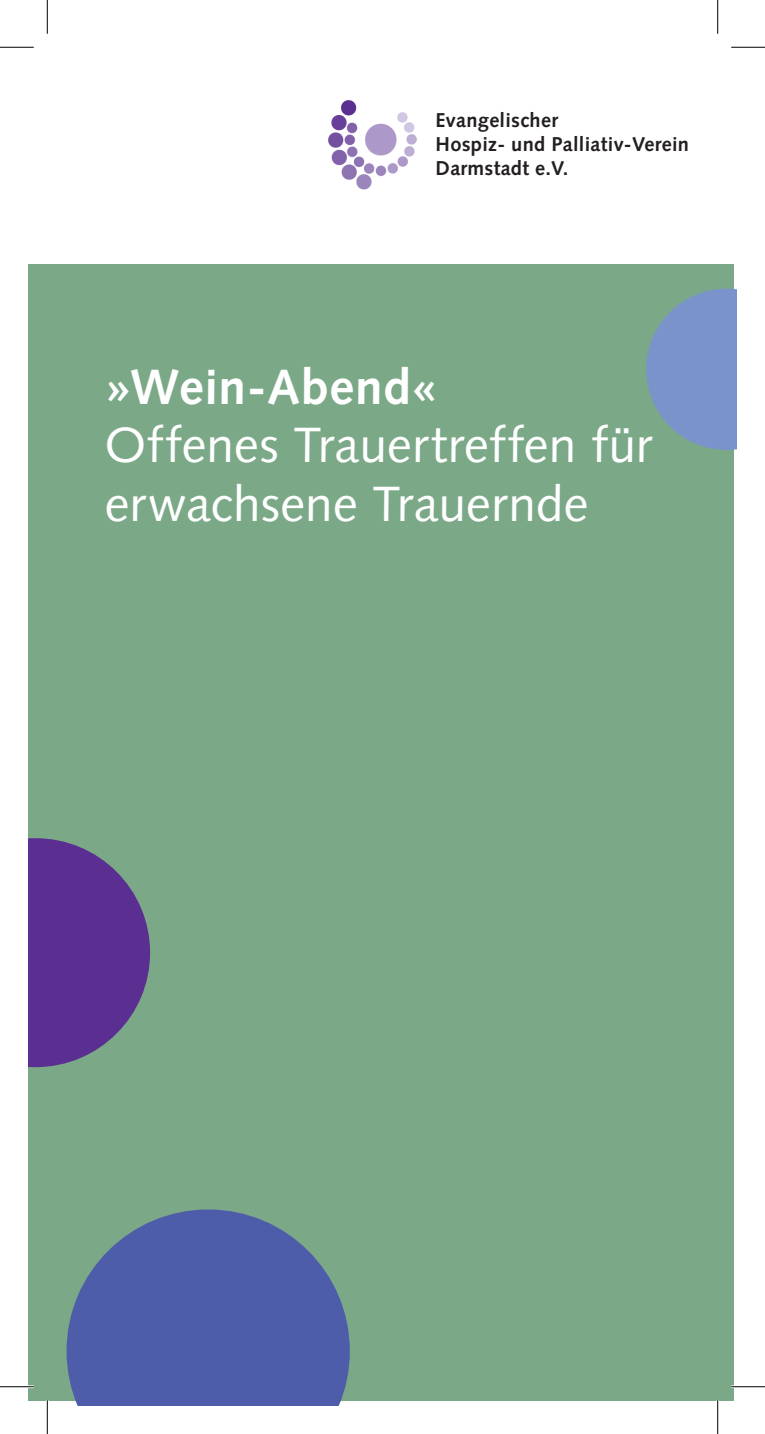
<style>
.page{position:relative;width:765px;height:1434px;background:#fff}
.page>*{position:absolute;margin:0;border:0;box-sizing:border-box;transform-origin:0 0}
.t1{font:49.5px/58.5px "Zyntax Normal";color:#fff}
.t2{font:49.5px "Zyntax Fett";letter-spacing:.015em;color:#fff}
.t3{font:20.03px/24.1px "Zyntax Fett";letter-spacing:.015em;color:#231f20}
</style>
<div class="page">
<div style="left:28px;top:264px;width:705px;height:1137px;background:#7ba988"></div>
<svg style="left:28px;top:838px;width:122px;height:229px"></svg>
<img style="left:328px;top:100px;width:89px;height:90px">
<svg style="left:646px;top:289px;width:90px;height:161px"></svg>
<svg style="left:66px;top:1209px;width:283px;height:197px;fill:#4d5da9"></svg>
<hr style="left:0;top:1385px;width:34px;height:3px;background:#fff">
<hr style="left:730px;top:1385px;width:34px;height:3px;background:#fff">
<hr style="left:46px;top:1400px;width:3px;height:34px;background:#fff">
<hr style="left:716px;top:1400px;width:2px;height:34px;background:#fff">
<hr style="left:0;top:47px;width:34px;height:1px;background:#000">
<hr style="left:730px;top:47px;width:34px;height:1px;background:#000">
<hr style="left:0;top:1386px;width:34px;height:1px;background:#000">
<hr style="left:730px;top:1386px;width:34px;height:1px;background:#000">
<hr style="left:47px;top:0;width:1px;height:34px;background:#000">
<hr style="left:47px;top:1400px;width:1px;height:34px;background:#000">
<hr style="left:717px;top:0;width:1px;height:34px;background:#000">
<hr style="left:717px;top:1400px;width:1px;height:34px;background:#000">
<p class="t3" style="left:435px;top:108px;width:255px">Evangelischer<br>Hospiz- und Palliativ-Verein<br>Darmstadt e.V.</p>
<h1 class="t2" style="left:105px;top:358px;width:334px">»Wein-Abend«</h1>
<h1 class="t1" style="left:105px;top:416px;width:549px">Offenes Trauertreffen für erwachsene Trauernde</h1>
</div>
